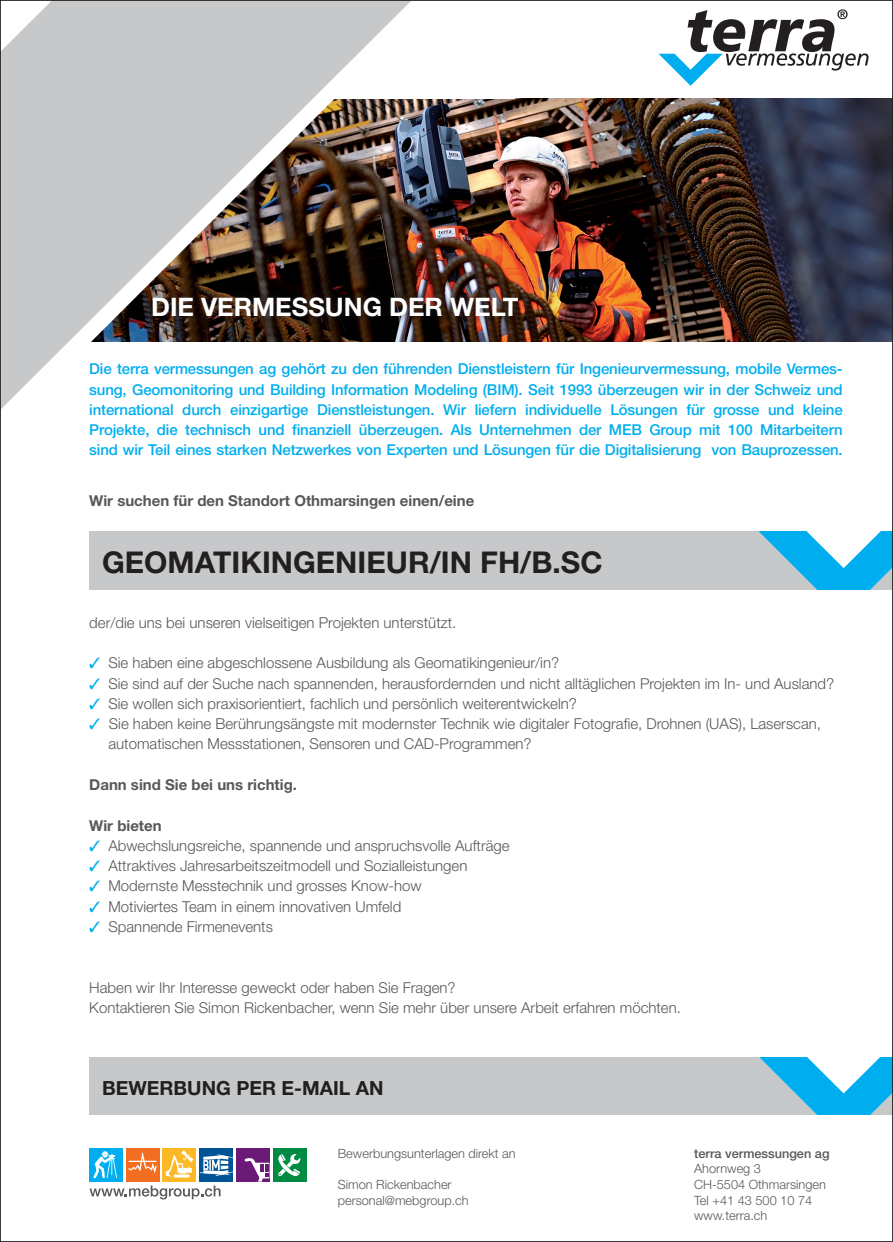
<style>
.page{position:relative;width:893px;height:1242px;background:#fff}
.page>*{position:absolute;margin:0;border:0;box-sizing:border-box;transform-origin:0 0}
.t1{font:700 30px "Helvetica Neue";color:#231f20}
.t2{font:700 25.5px "Helvetica Neue";color:#fff}
.t3{font:700 19.5px "Helvetica Neue";color:#231f20}
.t4{font:300 15px/20.2px "Helvetica Neue";color:#57585a}
.t5{font:500 15px/20.2px "Helvetica Neue";letter-spacing:-.01em;color:#00aeef;text-align:justify}
.t6{font:700 15px "Helvetica Neue";color:#57585a}
.Absatzformat_1{font:300 12.75px "Helvetica Neue";color:#57585a}
.Absatzformat_1-2{font:500 12.75px/15.8px "Helvetica Neue";color:#57585a}
.s1{color:#00aeef}
.s2{font-weight:300}
</style>
<div class="page">
<div style="left:89px;top:1056px;width:804px;height:59px;background:#c7c8ca"></div>
<svg style="left:747px;top:1056px;width:144px;height:59px"></svg>
<div style="left:89px;top:531px;width:804px;height:59px;background:#c7c8ca"></div>
<svg style="left:758px;top:531px;width:133px;height:59px"></svg>
<img style="left:412px;top:99px;width:479px;height:242px">
<svg style="left:658px;top:9px;width:211px;height:77px"></svg>
<div style="left:143px;top:288px;width:384px;height:38px;background:#231f20;opacity:.75"></div>
<svg style="left:2px;top:2px;width:410px;height:406px;fill:#c7c8ca"></svg>
<div style="left:89px;top:1148px;width:33px;height:33px;background:#00aeef"></div>
<svg style="left:93px;top:1151px;width:24px;height:27px"></svg>
<div style="left:126px;top:1148px;width:33px;height:33px;background:#f36e21"></div>
<svg style="left:128px;top:1151px;width:29px;height:22px"></svg>
<div style="left:163px;top:1148px;width:33px;height:33px;background:#fcb825"></div>
<hr style="left:174px;top:1174px;width:16px;height:3px;background:#fff">
<svg style="left:166px;top:1150px;width:28px;height:26px"></svg>
<div style="left:236px;top:1148px;width:33px;height:33px;background:#6b1a78"></div>
<svg style="left:244px;top:1158px;width:25px;height:23px"></svg>
<div style="left:200px;top:1148px;width:33px;height:33px;background:#005495"></div>
<svg style="left:200px;top:1154px;width:33px;height:22px"></svg>
<div style="left:273px;top:1148px;width:33px;height:33px;background:#008b43"></div>
<svg style="left:278px;top:1154px;width:23px;height:22px"></svg>
<svg style="left:89px;top:1185px;width:132px;height:14px"></svg>
<p class="t2" style="left:151px;top:291px;width:369px">DIE VERMESSUNG DER WELT</p>
<p class="t5" style="left:89px;top:359px;width:755px">Die terra vermessungen ag gehört zu den führenden Dienstleistern für Ingenieurvermessung, mobile Vermes&shy;sung, Geomonitoring und Building Information Modeling (BIM). Seit 1993 überzeugen wir in der Schweiz und international durch einzigartige Dienstleistungen. Wir liefern individuelle Lösungen für grosse und kleine Projekte, die technisch und finanziell überzeugen. Als Unternehmen der MEB Group mit 100 Mitarbeitern sind wir Teil eines starken Netzwerkes von Experten und Lösungen für die Digitalisierung von Bauprozessen.</p>
<p class="t6" style="left:89px;top:492px;width:387px">Wir suchen für den Standort Othmarsingen einen/eine</p>
<p class="t1" style="left:102px;top:543px;width:502px">GEOMATIKINGENIEUR/IN FH/B.SC</p>
<p class="t4" style="left:89px;top:612px;width:369px">der/die uns bei unseren vielseitigen Projekten unterstützt.</p>
<p class="t4" style="left:89px;top:652px;width:471px"><span class="s1">✓</span> Sie haben eine abgeschlossene Ausbildung als Geomatikingenieur/in?</p>
<p class="t4" style="left:89px;top:673px;width:746px"><span class="s1">✓</span> Sie sind auf der Suche nach spannenden, herausfordernden und nicht alltäglichen Projekten im In- und Ausland?</p>
<p class="t4" style="left:89px;top:693px;width:489px"><span class="s1">✓</span> Sie wollen sich praxisorientiert, fachlich und persönlich weiterentwickeln?</p>
<p class="t4" style="left:108px;top:713px;width:714px;text-indent:-19px"><span class="s1">✓</span> Sie haben keine Berührungsängste mit modernster Technik wie digitaler Fotografie, Drohnen (UAS), Laserscan, automatischen Messstationen, Sensoren und CAD-Programmen?</p>
<p class="t6" style="left:89px;top:775px;width:209px">Dann sind Sie bei uns richtig.</p>
<p class="t6" style="left:89px;top:816px;width:74px">Wir bieten</p>
<p class="t4" style="left:89px;top:835px;width:422px"><span class="s1">✓</span> Abwechslungsreiche, spannende und anspruchsvolle Aufträge</p>
<p class="t4" style="left:89px;top:855px;width:380px"><span class="s1">✓</span> Attraktives Jahresarbeitszeitmodell und Sozialleistungen</p>
<p class="t4" style="left:89px;top:875px;width:334px"><span class="s1">✓</span> Modernste Messtechnik und grosses Know-how</p>
<p class="t4" style="left:89px;top:895px;width:313px"><span class="s1">✓</span> Motiviertes Team in einem innovativen Umfeld</p>
<p class="t4" style="left:89px;top:916px;width:185px"><span class="s1">✓</span> Spannende Firmenevents</p>
<p class="t4" style="left:89px;top:976px;width:368px">Haben wir Ihr Interesse geweckt oder haben Sie Fragen?</p>
<p class="t4" style="left:89px;top:997px;width:593px">Kontaktieren Sie Simon Rickenbacher, wenn Sie mehr über unsere Arbeit erfahren möchten.</p>
<p class="t3" style="left:102px;top:1075px;width:283px">BEWERBUNG PER E-MAIL AN</p>
<p class="Absatzformat_1" style="left:338px;top:1145px;width:179px">Bewerbungsunterlagen direkt an</p>
<p class="Absatzformat_1" style="left:338px;top:1177px;width:115px">Simon Rickenbacher</p>
<p class="Absatzformat_1" style="left:338px;top:1192px;width:132px">personal@mebgroup.ch</p>
<p class="Absatzformat_1-2" style="left:694px;top:1145px;width:137px">terra vermessungen ag<br><span class="s2">Ahornweg 3</span></p>
<p class="Absatzformat_1" style="left:694px;top:1176px;width:133px">CH-5504 Othmarsingen</p>
<p class="Absatzformat_1" style="left:694px;top:1192px;width:120px">Tel +41 43 500 10 74</p>
<p class="Absatzformat_1" style="left:694px;top:1207px;width:75px">www.terra.ch</p>
</div>
